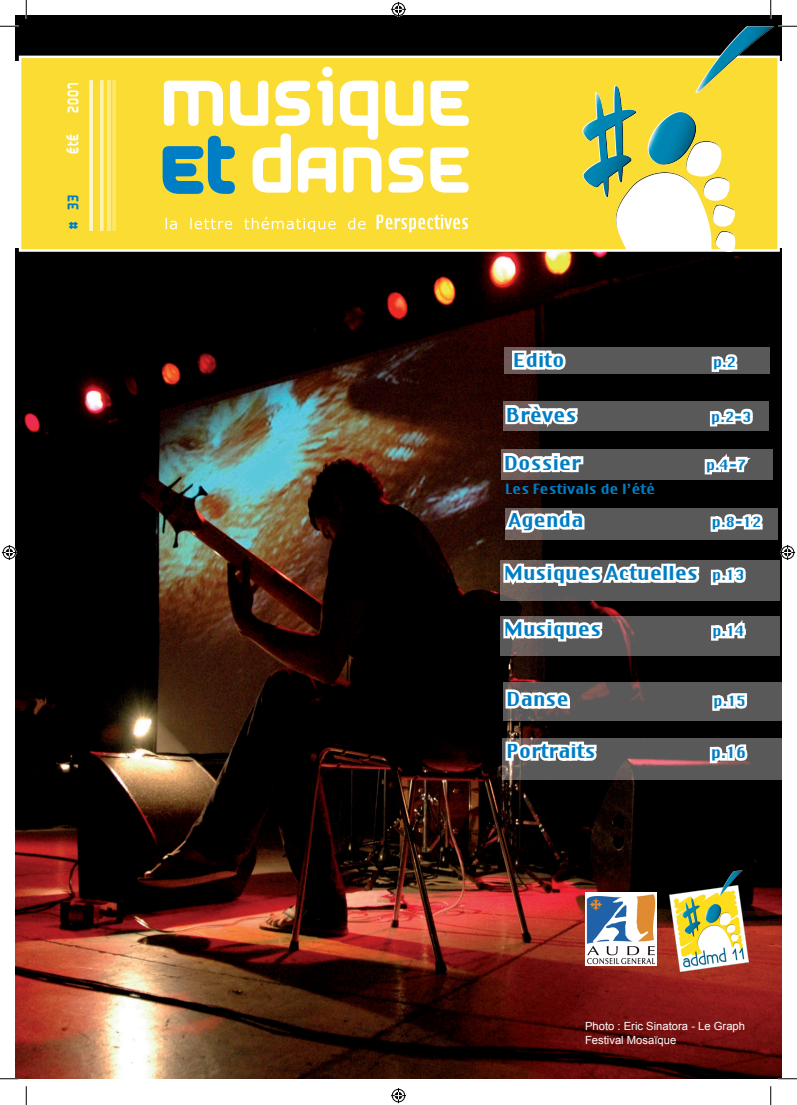
<style>
.page{position:relative;width:797px;height:1105px;background:#fff}
.page>*{position:absolute;margin:0;border:0;box-sizing:border-box;transform-origin:0 0}
.t1{font:18.75px "Virtue";color:#007ec5}
.t2{font:15px "Virtue";color:#007ec5}
.t3{font:13.75px "Virtue";color:#007ec5}
.t4{font:13.75px "Airstrip Four";letter-spacing:.07em;color:#fff;scale:.81 1}
.t5{font:13.75px "Airstrip Four";color:#007ec5;scale:.81 1}
.t6{font:11.25px/13.5px "Arial";color:#fff}
.s1{font-size:13.75px}
</style>
<div class="page">
<div style="left:16px;top:16px;width:765px;height:44px;background:#000"></div>
<img style="left:16px;top:249px;width:765px;height:830px">
<svg style="left:504px;top:347px;width:266px;height:1px"></svg>
<img style="left:585px;top:893px;width:71px;height:72px">
<div style="left:20px;top:57px;width:758px;height:193px;background:#fadc32"></div>
<div style="left:19px;top:56px;width:760px;height:196px;border:2px solid #fff"></div>
<svg style="left:89px;top:80px;width:4px;height:151px"></svg>
<svg style="left:112px;top:80px;width:4px;height:151px"></svg>
<svg style="left:107px;top:80px;width:4px;height:151px"></svg>
<svg style="left:100px;top:80px;width:4px;height:151px"></svg>
<svg style="left:166px;top:215px;width:302px;height:17px"></svg>
<svg style="left:162px;top:67px;width:307px;height:127px"></svg>
<img style="left:582px;top:26px;width:191px;height:225px">
<img style="left:669px;top:870px;width:80px;height:101px">
<svg style="left:0;top:25px;width:19px;height:2px"></svg>
<svg style="left:778px;top:25px;width:19px;height:2px"></svg>
<svg style="left:0;top:1078px;width:19px;height:1px"></svg>
<svg style="left:778px;top:1078px;width:19px;height:1px"></svg>
<svg style="left:25px;top:0;width:2px;height:19px"></svg>
<svg style="left:25px;top:1086px;width:2px;height:19px"></svg>
<svg style="left:770px;top:0;width:1px;height:19px"></svg>
<svg style="left:770px;top:1086px;width:1px;height:19px"></svg>
<svg style="left:391px;top:2px;width:15px;height:15px"></svg>
<svg style="left:391px;top:1088px;width:15px;height:15px"></svg>
<svg style="left:2px;top:545px;width:15px;height:15px"></svg>
<svg style="left:501px;top:348px;width:294px;height:488px"></svg>
<p class="t4" style="left:66px;top:113px;width:39px;rotate:-90deg">2007</p>
<p class="t4" style="left:66px;top:154px;width:27px;rotate:-90deg">été</p>
<p class="t5" style="left:66px;top:230px;width:45px;rotate:-90deg"># 33</p>
<p class="t1" style="left:513px;top:348px;width:53px">Edito</p>
<p class="t3" style="left:713px;top:353px;width:24px">p.2</p>
<p class="t1" style="left:506px;top:402px;width:72px">Brèves</p>
<p class="t3" style="left:711px;top:407px;width:42px">p.2-3</p>
<p class="t1" style="left:504px;top:450px;width:78px">Dossier</p>
<p class="t3" style="left:706px;top:455px;width:42px">p.4-7</p>
<p class="t3" style="left:505px;top:479px;width:152px">Les Festivals de l’été</p>
<p class="t1" style="left:508px;top:507px;width:77px">Agenda</p>
<p class="t3" style="left:712px;top:513px;width:51px">p.8-12</p>
<p class="t1" style="left:504px;top:561px;width:241px">Musiques Actuelles <span class="s1">p.13</span></p>
<p class="t1" style="left:504px;top:616px;width:98px">Musiques</p>
<p class="t3" style="left:712px;top:622px;width:34px">p.14</p>
<p class="t1" style="left:506px;top:686px;width:64px">Danse</p>
<p class="t3" style="left:713px;top:692px;width:34px">p.15</p>
<p class="t1" style="left:506px;top:739px;width:91px">Portraits</p>
<p class="t2" style="left:711px;top:743px;width:37px">p.16</p>
<p class="t6" style="left:585px;top:1019px;width:162px">Photo : Eric Sinatora - Le Graph<br>Festival Mosaïque</p>
</div>
